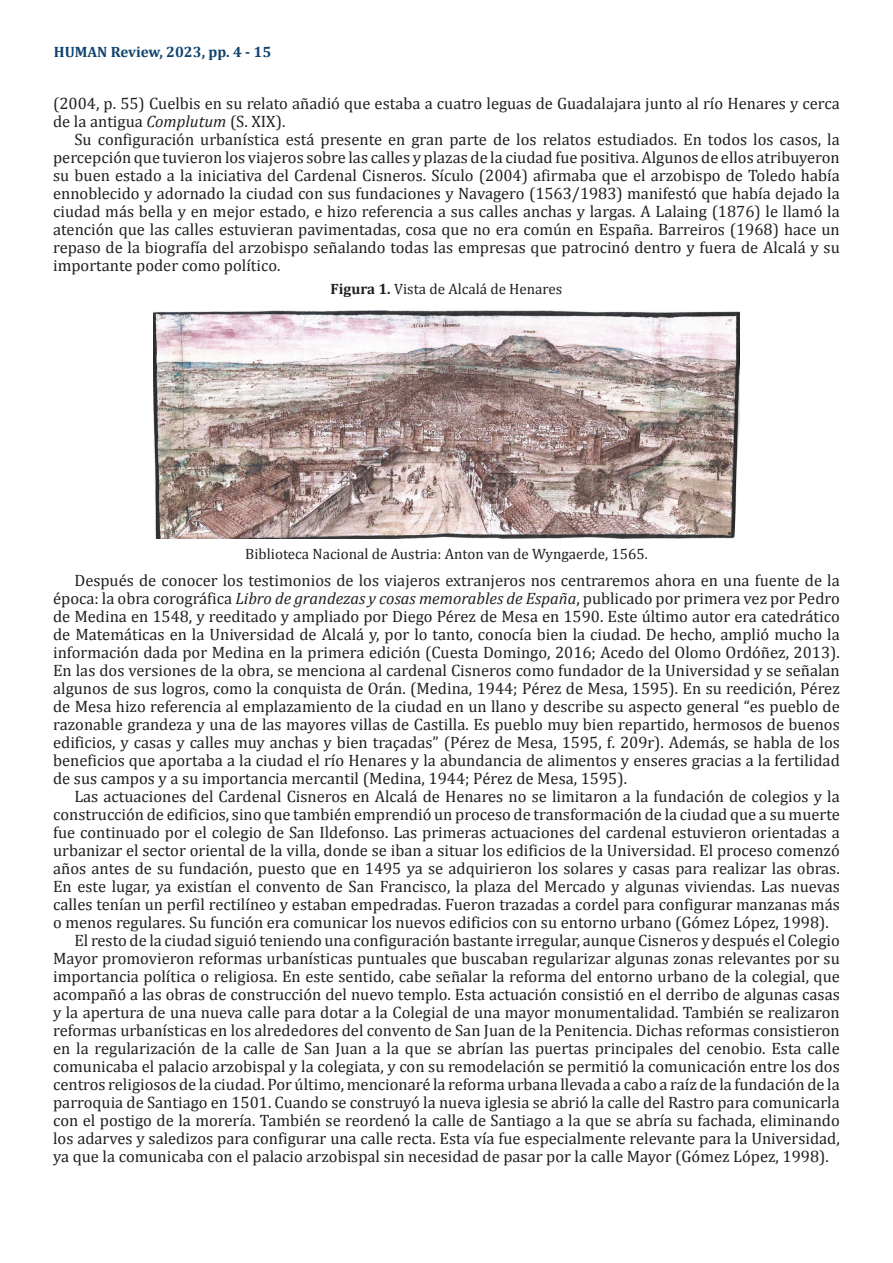
<style>
.page{position:relative;width:893px;height:1263px;background:#fff}
.page>*{position:absolute;margin:0;border:0;box-sizing:border-box;transform-origin:0 0}
.Parrafos-siguientes{font:16.5px/18px "Cambria";color:#231f20;text-align:justify}
.Parrafo-Arranque{font:16.5px/18px "Cambria";color:#231f20}
.Fuente-Tablas{font:15px "Cambria";color:#231f20}
.t1{font:700 15px "Cambria";color:#104370}
.s1{font-style:italic}
.s2{font-weight:700}
</style>
<div class="page">
<img style="left:154px;top:310px;width:585px;height:228px">
<p class="t1" style="left:54px;top:41px;width:219px">HUMAN Review, 2023, pp. 4 - 15</p>
<p class="Parrafo-Arranque" style="left:53px;top:94px;width:788px">(2004, p. 55) Cuelbis en su relato añadió que estaba a cuatro leguas de Guadalajara junto al río Henares y cerca de la antigua <span class="s1">Complutum</span> (S. XIX).</p>
<p class="Parrafos-siguientes" style="left:53px;top:130px;width:788px;text-indent:21px">Su configuración urbanística está presente en gran parte de los relatos estudiados. En todos los casos, la percepción que tuvieron los viajeros sobre las calles y plazas de la ciudad fue positiva. Algunos de ellos atribuyeron su buen estado a la iniciativa del Cardenal Cisneros. Sículo (2004) afirmaba que el arzobispo de Toledo había ennoblecido y adornado la ciudad con sus fundaciones y Navagero (1563/1983) manifestó que había dejado la ciudad más bella y en mejor estado, e hizo referencia a sus calles anchas y largas. A Lalaing (1876) le llamó la atención que las calles estuvieran pavimentadas, cosa que no era común en España. Barreiros (1968) hace un repaso de la biografía del arzobispo señalando todas las empresas que patrocinó dentro y fuera de Alcalá y su importante poder como político.</p>
<p class="Fuente-Tablas" style="left:331px;top:280px;width:233px"><span class="s2">Figura 1.</span> Vista de Alcalá de Henares</p>
<p class="Fuente-Tablas" style="left:245px;top:545px;width:404px">Biblioteca Nacional de Austria: Anton van de Wyngaerde, 1565.</p>
<p class="Parrafos-siguientes" style="left:53px;top:571px;width:788px;text-indent:21px">Después de conocer los testimonios de los viajeros extranjeros nos centraremos ahora en una fuente de la época: la obra corográfica <span class="s1">Libro de grandezas y cosas memorables de España</span>, publicado por primera vez por Pedro de Medina en 1548, y reeditado y ampliado por Diego Pérez de Mesa en 1590. Este último autor era catedrático de Matemáticas en la Universidad de Alcalá y, por lo tanto, conocía bien la ciudad. De hecho, amplió mucho la información dada por Medina en la primera edición (Cuesta Domingo, 2016; Acedo del Olomo Ordóñez, 2013).<br>En las dos versiones de la obra, se menciona al cardenal Cisneros como fundador de la Universidad y se señalan algunos de sus logros, como la conquista de Orán. (Medina, 1944; Pérez de Mesa, 1595). En su reedición, Pérez de Mesa hizo referencia al emplazamiento de la ciudad en un llano y describe su aspecto general “es pueblo de razonable grandeza y una de las mayores villas de Castilla. Es pueblo muy bien repartido, hermosos de buenos edificios, y casas y calles muy anchas y bien traçadas” (Pérez de Mesa, 1595, f. 209r). Además, se habla de los beneficios que aportaba a la ciudad el río Henares y la abundancia de alimentos y enseres gracias a la fertilidad de sus campos y a su importancia mercantil (Medina, 1944; Pérez de Mesa, 1595).</p>
<p class="Parrafos-siguientes" style="left:53px;top:787px;width:788px;text-indent:21px">Las actuaciones del Cardenal Cisneros en Alcalá de Henares no se limitaron a la fundación de colegios y la construcción de edificios, sino que también emprendió un proceso de transformación de la ciudad que a su muerte fue continuado por el colegio de San Ildefonso. Las primeras actuaciones del cardenal estuvieron orientadas a urbanizar el sector oriental de la villa, donde se iban a situar los edificios de la Universidad. El proceso comenzó años antes de su fundación, puesto que en 1495 ya se adquirieron los solares y casas para realizar las obras.<br>En este lugar, ya existían el convento de San Francisco, la plaza del Mercado y algunas viviendas. Las nuevas calles tenían un perfil rectilíneo y estaban empedradas. Fueron trazadas a cordel para configurar manzanas más o menos regulares. Su función era comunicar los nuevos edificios con su entorno urbano (Gómez López, 1998).</p>
<p class="Parrafos-siguientes" style="left:53px;top:931px;width:788px;text-indent:21px">El resto de la ciudad siguió teniendo una configuración bastante irregular, aunque Cisneros y después el Colegio Mayor promovieron reformas urbanísticas puntuales que buscaban regularizar algunas zonas relevantes por su importancia política o religiosa. En este sentido, cabe señalar la reforma del entorno urbano de la colegial, que acompañó a las obras de construcción del nuevo templo. Esta actuación consistió en el derribo de algunas casas y la apertura de una nueva calle para dotar a la Colegial de una mayor monumentalidad. También se realizaron reformas urbanísticas en los alrededores del convento de San Juan de la Penitencia. Dichas reformas consistieron en la regularización de la calle de San Juan a la que se abrían las puertas principales del cenobio. Esta calle comunicaba el palacio arzobispal y la colegiata, y con su remodelación se permitió la comunicación entre los dos centros religiosos de la ciudad. Por último, mencionaré la reforma urbana llevada a cabo a raíz de la fundación de la parroquia de Santiago en 1501. Cuando se construyó la nueva iglesia se abrió la calle del Rastro para comunicarla con el postigo de la morería. También se reordenó la calle de Santiago a la que se abría su fachada, eliminando los adarves y saledizos para configurar una calle recta. Esta vía fue especialmente relevante para la Universidad, ya que la comunicaba con el palacio arzobispal sin necesidad de pasar por la calle Mayor (Gómez López, 1998).</p>
</div>
